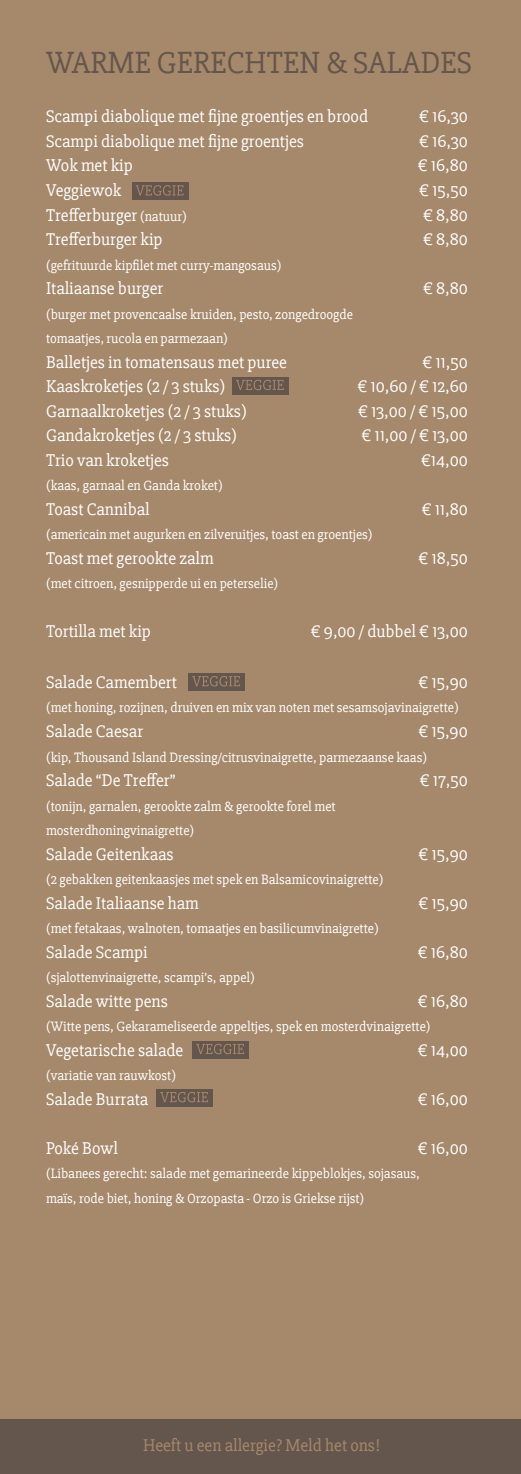
<style>
.page{position:relative;width:521px;height:1474px;background:#fff}
.page>*{position:absolute;margin:0;border:0;box-sizing:border-box;transform-origin:0 0}
.t1{font:31.5px "Slabo 27 px";color:#64564c}
.t2{font:17.5px "Slabo 27 px";color:#fff}
.t3{font:17.5px "Slabo 27 px";color:#a6886b}
.t4{font:14px/24.5px "Slabo 27 px";color:#fff}
.s1{font-size:14px}
</style>
<div class="page">
<div style="left:0;top:0;width:521px;height:1473px;background:#a6886b"></div>
<div style="left:132px;top:183px;width:57px;height:17px;background:#64564c"></div>
<svg style="left:136px;top:185px;width:48px;height:11px"></svg>
<div style="left:192px;top:1041px;width:57px;height:17px;background:#64564c"></div>
<svg style="left:196px;top:1043px;width:48px;height:11px"></svg>
<div style="left:232px;top:377px;width:57px;height:17px;background:#64564c"></div>
<svg style="left:236px;top:380px;width:48px;height:10px"></svg>
<div style="left:0;top:1419px;width:521px;height:54px;background:#64564c"></div>
<div style="left:189px;top:673px;width:56px;height:17px;background:#64564c"></div>
<svg style="left:192px;top:676px;width:48px;height:10px"></svg>
<div style="left:156px;top:1089px;width:57px;height:17px;background:#64564c"></div>
<svg style="left:160px;top:1092px;width:48px;height:10px"></svg>
<h1 class="t1" style="left:46px;top:45px;width:427px">WARME GERECHTEN &amp; SALADES</h1>
<p class="t2" style="left:46px;top:106px;width:324px">Scampi diabolique met fijne groentjes en brood</p>
<p class="t2" style="left:419px;top:106px;width:50px">€ 16,30</p>
<p class="t2" style="left:46px;top:131px;width:259px">Scampi diabolique met fijne groentjes</p>
<p class="t2" style="left:419px;top:131px;width:50px">€ 16,30</p>
<p class="t2" style="left:46px;top:155px;width:88px">Wok met kip</p>
<p class="t2" style="left:418px;top:155px;width:51px">€ 16,80</p>
<p class="t2" style="left:46px;top:180px;width:77px">Veggiewok</p>
<p class="t2" style="left:419px;top:180px;width:50px">€ 15,50</p>
<p class="t2" style="left:46px;top:204px;width:142px">Trefferburger <span class="s1">(natuur)</span></p>
<p class="t2" style="left:423px;top:204px;width:46px">€ 8,80</p>
<p class="t2" style="left:46px;top:229px;width:118px">Trefferburger kip</p>
<p class="t2" style="left:423px;top:229px;width:46px">€ 8,80</p>
<p class="t4" style="left:46px;top:252px;width:237px">(gefrituurde kipfilet met curry-mangosaus)</p>
<p class="t2" style="left:46px;top:278px;width:119px">Italiaanse burger</p>
<p class="t2" style="left:423px;top:278px;width:46px">€ 8,80</p>
<p class="t4" style="left:46px;top:301px;width:308px">(burger met provencaalse kruiden, pesto, zongedroogde tomaatjes, rucola en parmezaan)</p>
<p class="t2" style="left:46px;top:351px;width:243px">Balletjes in tomatensaus met puree</p>
<p class="t2" style="left:422px;top:351px;width:47px">€ 11,50</p>
<p class="t2" style="left:46px;top:376px;width:181px">Kaaskroketjes (2 / 3 stuks)</p>
<p class="t2" style="left:358px;top:376px;width:112px">€ 10,60 / € 12,60</p>
<p class="t2" style="left:46px;top:400px;width:202px">Garnaalkroketjes (2 / 3 stuks)</p>
<p class="t2" style="left:358px;top:400px;width:111px">€ 13,00 / € 15,00</p>
<p class="t2" style="left:46px;top:425px;width:193px">Gandakroketjes (2 / 3 stuks)</p>
<p class="t2" style="left:361px;top:425px;width:108px">€ 11,00 / € 13,00</p>
<p class="t2" style="left:46px;top:449px;width:125px">Trio van kroketjes</p>
<p class="t2" style="left:421px;top:449px;width:48px">€14,00</p>
<p class="t4" style="left:46px;top:473px;width:178px">(kaas, garnaal en Ganda kroket)</p>
<p class="t2" style="left:46px;top:498px;width:105px">Toast Cannibal</p>
<p class="t2" style="left:422px;top:498px;width:48px">€ 11,80</p>
<p class="t4" style="left:46px;top:522px;width:328px">(americain met augurken en zilveruitjes, toast en groentjes)</p>
<p class="t2" style="left:46px;top:547px;width:169px">Toast met gerookte zalm</p>
<p class="t2" style="left:418px;top:547px;width:51px">€ 18,50</p>
<p class="t4" style="left:46px;top:571px;width:234px">(met citroen, gesnipperde ui en peterselie)</p>
<p class="t2" style="left:46px;top:621px;width:106px">Tortilla met kip</p>
<p class="t2" style="left:311px;top:621px;width:158px">€ 9,00 / dubbel € 13,00</p>
<p class="t2" style="left:46px;top:672px;width:132px">Salade Camembert</p>
<p class="t2" style="left:418px;top:672px;width:51px">€ 15,90</p>
<p class="t4" style="left:46px;top:695px;width:414px">(met honing, rozijnen, druiven en mix van noten met sesamsojavinaigrette)</p>
<p class="t2" style="left:46px;top:721px;width:99px">Salade Caesar</p>
<p class="t2" style="left:418px;top:721px;width:51px">€ 15,90</p>
<p class="t4" style="left:46px;top:744px;width:382px">(kip, Thousand Island Dressing/citrusvinaigrette, parmezaanse kaas)</p>
<p class="t2" style="left:46px;top:770px;width:131px">Salade “De Treffer”</p>
<p class="t2" style="left:420px;top:770px;width:49px">€ 17,50</p>
<p class="t4" style="left:46px;top:793px;width:291px">(tonijn, garnalen, gerookte zalm &amp; gerookte forel met mosterdhoningvinaigrette)</p>
<p class="t2" style="left:46px;top:843px;width:129px">Salade Geitenkaas</p>
<p class="t2" style="left:418px;top:843px;width:51px">€ 15,90</p>
<p class="t4" style="left:46px;top:867px;width:339px">(2 gebakken geitenkaasjes met spek en Balsamicovinaigrette)</p>
<p class="t2" style="left:46px;top:892px;width:154px">Salade Italiaanse ham</p>
<p class="t2" style="left:418px;top:892px;width:51px">€ 15,90</p>
<p class="t4" style="left:46px;top:916px;width:334px">(met fetakaas, walnoten, tomaatjes en basilicumvinaigrette)</p>
<p class="t2" style="left:46px;top:941px;width:103px">Salade Scampi</p>
<p class="t2" style="left:418px;top:941px;width:51px">€ 16,80</p>
<p class="t4" style="left:46px;top:965px;width:210px">(sjalottenvinaigrette, scampi’s, appel)</p>
<p class="t2" style="left:46px;top:990px;width:123px">Salade witte pens</p>
<p class="t2" style="left:418px;top:990px;width:51px">€ 16,80</p>
<p class="t4" style="left:46px;top:1014px;width:386px">(Witte pens, Gekarameliseerde appeltjes, spek en mosterdvinaigrette)</p>
<p class="t2" style="left:46px;top:1039px;width:139px">Vegetarische salade</p>
<p class="t2" style="left:418px;top:1039px;width:51px">€ 14,00</p>
<p class="t4" style="left:46px;top:1063px;width:132px">(variatie van rauwkost)</p>
<p class="t2" style="left:46px;top:1088px;width:104px">Salade Burrata</p>
<p class="t2" style="left:418px;top:1088px;width:51px">€ 16,00</p>
<p class="t2" style="left:46px;top:1137px;width:73px">Poké Bowl</p>
<p class="t2" style="left:418px;top:1137px;width:51px">€ 16,00</p>
<p class="t4" style="left:46px;top:1161px;width:375px">(Libanees gerecht: salade met gemarineerde kippeblokjes, sojasaus, maïs, rode biet, honing &amp; Orzopasta - Orzo is Griekse rijst)</p>
<p class="t3" style="left:143px;top:1434px;width:239px">Heeft u een allergie? Meld het ons!</p>
</div>
